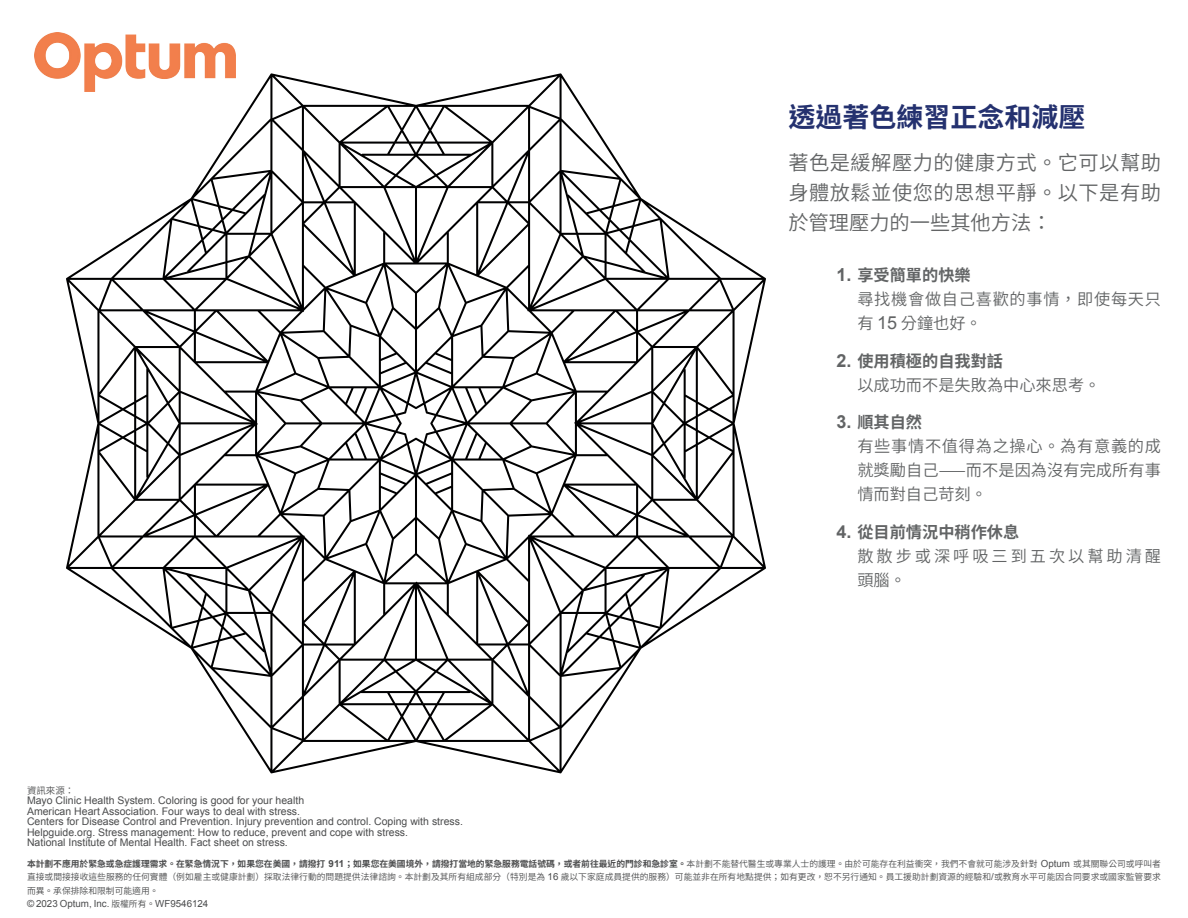
<style>
.page{position:relative;width:1188px;height:918px;background:#fff}
.page>*{position:absolute;margin:0;border:0;box-sizing:border-box;transform-origin:0 0}
.t1{font:700 27px "Source Han Sans TW";color:#24316f}
.P2-emph{font:20.25px/30px "Source Han Sans TW";letter-spacing:.025em;color:#626465;text-align:justify}
.t2{font:16.2px/24px "Source Han Sans TW";letter-spacing:.005em;color:#626465}
.t3{font:16.2px/24px "Source Han Sans TW";letter-spacing:.045em;color:#626465}
.t4{font:16.2px/24px "Source Han Sans TW";letter-spacing:.185em;color:#626465}
.t5{font:16.2px/24px "Source Han Sans TW";color:#626465}
.t6{font:10.5px "Arial";color:#4b4c4d}
.t7{font:9.75px "Arial";color:#4b4c4d}
.t8{font:9.45px "Source Han Sans TW";color:#4b4c4d}
.t9{font:8.7px/13.5px "Source Han Sans TW";color:#4b4c4d;text-align:justify}
.s1{font-family:"Arial";font-weight:700;font-size:18px}
.s2{font-weight:700}
.s3{font-family:"Arial";font-size:18px}
.s4{font-family:"Arial";font-weight:700;font-size:9.75px}
.s5{font-family:"Arial";font-size:9.75px}
.s6{font-family:"Source Han Sans TW";font-size:8.7px}
</style>
<div class="page">
<svg style="left:66px;top:73px;width:700px;height:700px"></svg>
<img style="left:35px;top:33px;width:201px;height:58px">
<h1 class="t1" style="left:788px;top:101px;width:298px">透過著色練習正念和減壓</h1>
<p class="P2-emph" style="left:788px;top:148px;width:374px">著色是緩解壓力的健康方式。它可以幫助身體放鬆並使您的思想平靜。以下是有助於管理壓力的一些其他方法：</p>
<p class="t3" style="left:857px;top:263px;width:305px;text-indent:-21px"><span class="s1">1.</span> <span class="s2">享受簡單的快樂<br></span>尋找機會做自己喜歡的事情，即使每天只有 <span class="s3">15</span> 分鐘也好。</p>
<p class="t5" style="left:857px;top:349px;width:244px;text-indent:-21px"><span class="s1">2.</span> <span class="s2">使用積極的自我對話<br></span>以成功而不是失敗為中心來思考。</p>
<p class="t2" style="left:857px;top:410px;width:305px;text-indent:-21px"><span class="s1">3.</span> <span class="s2">順其自然<br></span>有些事情不值得為之操心。為有意義的成就獎勵自己——而不是因為沒有完成所有事情而對自己苛刻。</p>
<p class="t4" style="left:857px;top:520px;width:305px;text-indent:-21px"><span class="s1">4.</span> <span class="s2">從目前情況中稍作休息<br></span>散散步或深呼吸三到五次以幫助清醒頭腦。</p>
<p class="t8" style="left:27px;top:785px;width:49px">資訊來源：</p>
<p class="t6" style="left:27px;top:794px;width:279px">Mayo Clinic Health System. Coloring is good for your health</p>
<p class="t6" style="left:27px;top:804px;width:275px">American Heart Association. Four ways to deal with stress.</p>
<p class="t6" style="left:27px;top:815px;width:437px">Centers for Disease Control and Prevention. Injury prevention and control. Coping with stress.</p>
<p class="t6" style="left:27px;top:825px;width:383px">Helpguide.org. Stress management: How to reduce, prevent and cope with stress.</p>
<p class="t6" style="left:27px;top:836px;width:262px">National Institute of Mental Health. Fact sheet on stress.</p>
<p class="t9" style="left:27px;top:857px;width:1136px"><span class="s2">本計劃不應用於緊急或急症護理需求。在緊急情況下，如果您在美國，請撥打</span> <span class="s4">911</span><span class="s2">；如果您在美國境外，請撥打當地的緊急服務電話號碼，或者前往最近的門診和急診室。</span>本計劃不能替代醫生或專業人士的護理。由於可能存在利益衝突，我們不會就可能涉及針對 <span class="s5">Optum</span> 或其關聯公司或呼叫者直接或間接接收這些服務的任何實體（例如雇主或健康計劃）採取法律行動的問題提供法律諮詢。本計劃及其所有組成部分（特別是為 <span class="s5">16</span> 歲以下家庭成員提供的服務）可能並非在所有地點提供；如有更改，恕不另行通知。員工援助計劃資源的經驗和<span class="s5">/</span>或教育水平可能因合同要求或國家監管要求而異。承保排除和限制可能適用。</p>
<p class="t7" style="left:27px;top:897px;width:183px">© 2023 Optum, Inc. <span class="s6">版權所有。</span>WF9546124</p>
</div>
